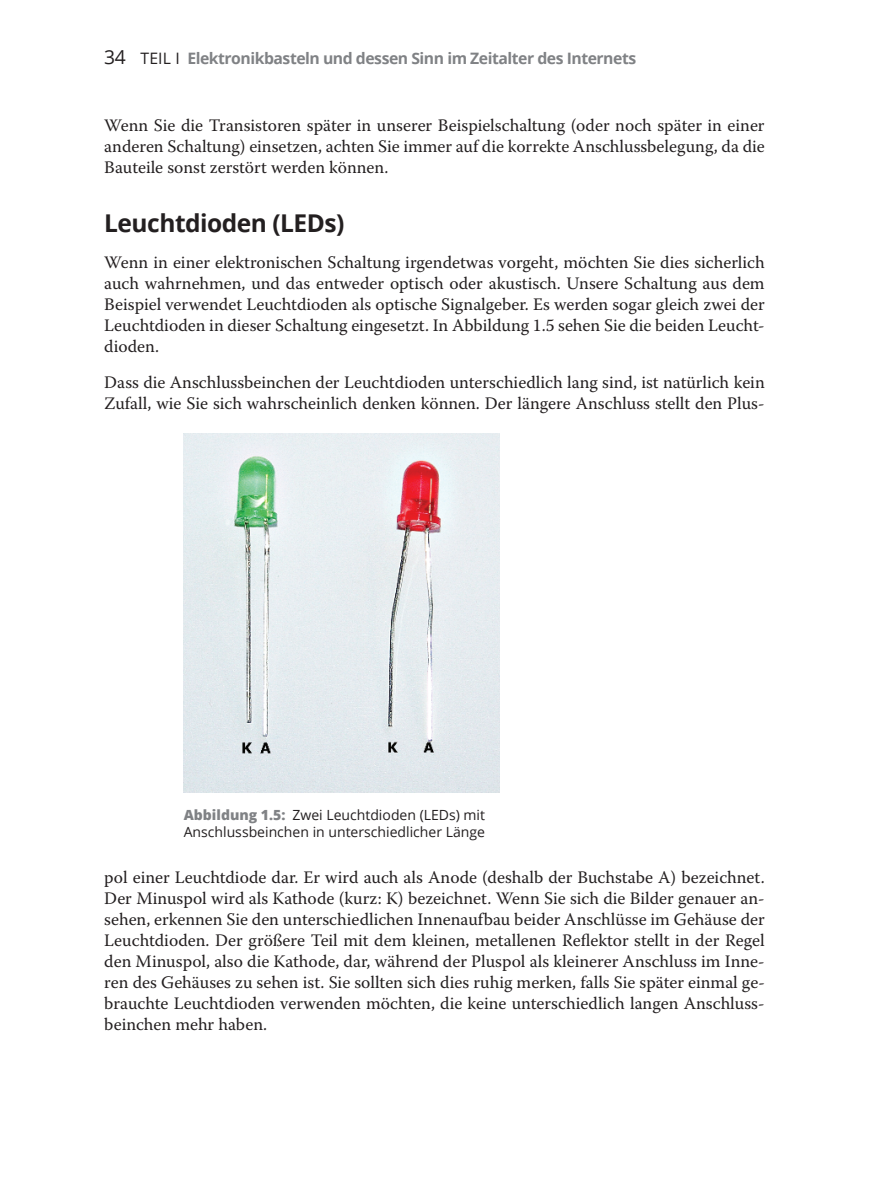
<style>
.page{position:relative;width:874px;height:1191px;background:#fff}
.page>*{position:absolute;margin:0;border:0;box-sizing:border-box;transform-origin:0 0}
.t1{font:700 24.5px "Open Sans";letter-spacing:-.02em;color:#231f20}
.t2{font:17.5px/21px "Warnock Pro";color:#231f20;text-align:justify}
.t3{font:700 15.75px "Open Sans";letter-spacing:-.03em;color:#808285}
.t4{font:14px/17.5px "Open Sans";color:#231f20}
.s1{font-weight:400;font-size:19.25px;color:#231f20}
.s2{font-weight:400;color:#231f20}
.s3{font-weight:800;color:#808285}
</style>
<div class="page">
<img style="left:184px;top:433px;width:315px;height:359px">
<p class="t3" style="left:104px;top:48px;width:533px"><span class="s1">34</span> <span class="s2">TEIL I</span> Elektronikbasteln und dessen Sinn im Zeitalter des Internets</p>
<p class="t2" style="left:104px;top:114px;width:661px">Wenn Sie die Transistoren später in unserer Beispielschaltung (oder noch später in einer anderen Schaltung) einsetzen, achten Sie immer auf die korrekte Anschlussbelegung, da die Bauteile sonst zerstört werden können.</p>
<h1 class="t1" style="left:104px;top:206px;width:242px">Leuchtdioden (LEDs)</h1>
<p class="t2" style="left:104px;top:251px;width:661px">Wenn in einer elektronischen Schaltung irgendetwas vorgeht, möchten Sie dies sicherlich auch wahrnehmen, und das entweder optisch oder akustisch. Unsere Schaltung aus dem Beispiel verwendet Leuchtdioden als optische Signalgeber. Es werden sogar gleich zwei der Leuchtdioden in dieser Schaltung eingesetzt. In Abbildung 1.5 sehen Sie die beiden Leucht&shy;dioden.</p>
<p class="t2" style="left:104px;top:371px;width:661px">Dass die Anschlussbeinchen der Leuchtdioden unterschiedlich lang sind, ist natürlich kein<br>Zufall, wie Sie sich wahrscheinlich denken können. Der längere Anschluss stellt den Plus-</p>
<p class="t4" style="left:184px;top:805px;width:303px"><span class="s3">Abbildung 1.5:</span> Zwei Leuchtdioden (LEDs) mit<br>Anschlussbeinchen in unterschiedlicher Länge</p>
<p class="t2" style="left:104px;top:866px;width:661px">pol einer Leuchtdiode dar. Er wird auch als Anode (deshalb der Buchstabe A) bezeichnet.<br>Der Minuspol wird als Kathode (kurz: K) bezeichnet. Wenn Sie sich die Bilder genauer an&shy;sehen, erkennen Sie den unterschiedlichen Innenaufbau beider Anschlüsse im Gehäuse der Leuchtdioden. Der größere Teil mit dem kleinen, metallenen Reflektor stellt in der Regel den Minuspol, also die Kathode, dar, während der Pluspol als kleinerer Anschluss im Inne&shy;ren des Gehäuses zu sehen ist. Sie sollten sich dies ruhig merken, falls Sie später einmal ge&shy;brauchte Leuchtdioden verwenden möchten, die keine unterschiedlich langen Anschluss&shy;beinchen mehr haben.</p>
</div>
